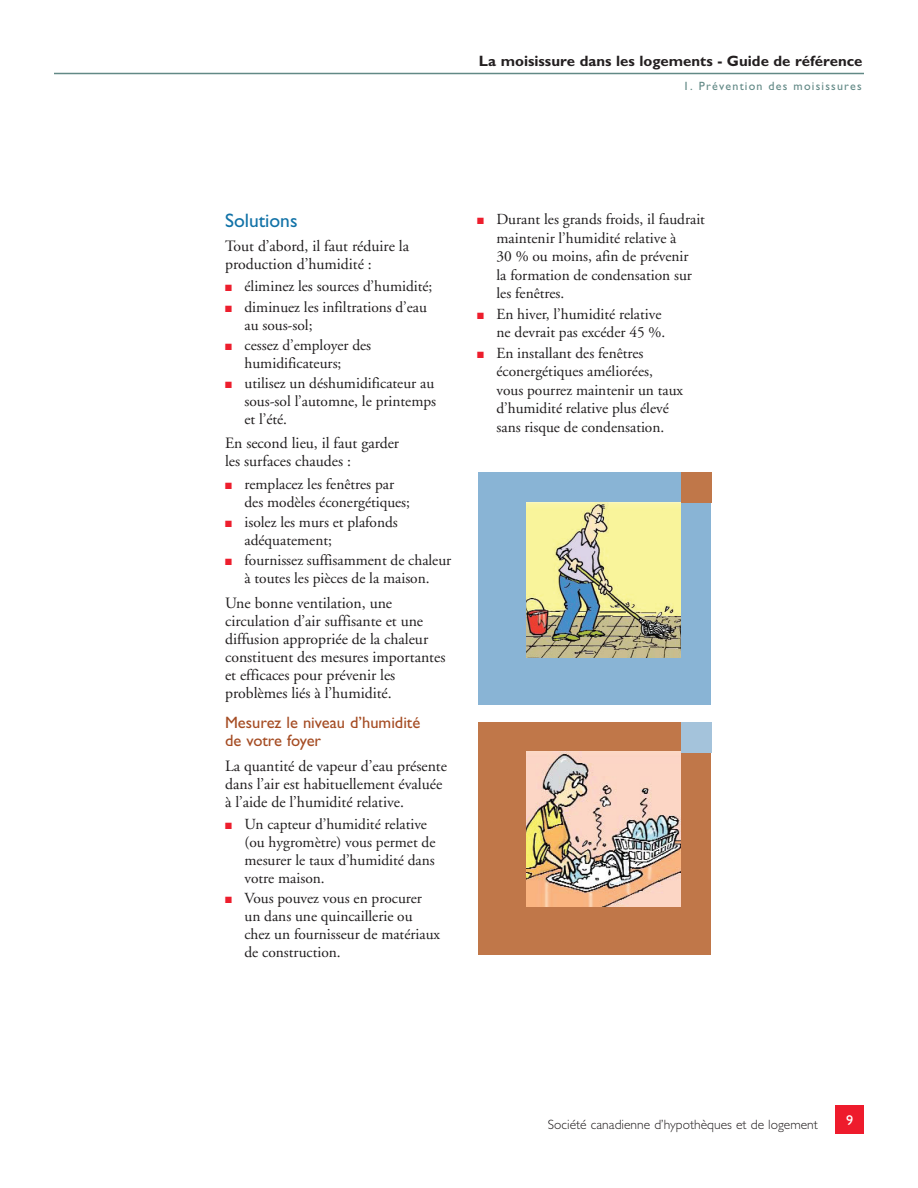
<style>
.page{position:relative;width:918px;height:1188px;background:#fff}
.page>*{position:absolute;margin:0;border:0;box-sizing:border-box;transform-origin:0 0}
.t1{font:19.5px "Gill Sans Std";color:#1172a7}
.t2{font:16.5px/18px "Gill Sans Std";color:#a54c23}
.t3{font:15.75px/18px "Adobe Garamond";color:#201d1e}
.t4{font:15.3px/18px "Adobe Garamond";color:#201d1e}
.t5{font:700 15px "Gill Sans Std";color:#231f20}
.t6{font:14.25px "Gill Sans Std";color:#fff}
.t7{font:300 13.5px "Gill Sans Std";color:#231f20}
.t8{font:12px "Gill Sans Std";letter-spacing:.1em;color:#628986}
.s1{color:#ed1e2d}
</style>
<div class="page">
<div style="left:835px;top:1105px;width:29px;height:29px;background:#ee1b2c"></div>
<hr style="left:54px;top:73px;width:810px;height:1px;background:#628986">
<div style="left:479px;top:473px;width:232px;height:232px;background:#89b4d5"></div>
<div style="left:681px;top:473px;width:30px;height:30px;background:#c07749"></div>
<img style="left:526px;top:502px;width:155px;height:155px">
<div style="left:479px;top:722px;width:232px;height:232px;background:#c07749"></div>
<div style="left:681px;top:722px;width:30px;height:30px;background:#a4c3db"></div>
<img style="left:526px;top:752px;width:155px;height:155px">
<p class="t5" style="left:479px;top:52px;width:385px">La moisissure dans les logements - Guide de référence</p>
<p class="t8" style="left:683px;top:79px;width:180px">1. Prévention des moisissures</p>
<p class="t1" style="left:225px;top:209px;width:74px">Solutions</p>
<p class="t3" style="left:225px;top:238px;width:186px">Tout d’abord, il faut réduire la production d’humidité :</p>
<p class="t4" style="left:225px;top:278px;width:209px"><span class="s1">■</span> éliminez les sources d’humidité;</p>
<p class="t4" style="left:245px;top:298px;width:184px;text-indent:-19px"><span class="s1">■</span> diminuez les infiltrations d’eau au sous-sol;</p>
<p class="t4" style="left:245px;top:336px;width:128px;text-indent:-19px"><span class="s1">■</span> cessez d’employer des humidificateurs;</p>
<p class="t4" style="left:245px;top:374px;width:193px;text-indent:-19px"><span class="s1">■</span> utilisez un déshumidificateur au sous-sol l’automne, le printemps et l’été.</p>
<p class="t3" style="left:225px;top:435px;width:176px">En second lieu, il faut garder les surfaces chaudes :</p>
<p class="t4" style="left:245px;top:475px;width:167px;text-indent:-19px"><span class="s1">■</span> remplacez les fenêtres par des modèles éconergétiques;</p>
<p class="t4" style="left:245px;top:513px;width:155px;text-indent:-19px"><span class="s1">■</span> isolez les murs et plafonds adéquatement;</p>
<p class="t4" style="left:225px;top:552px;width:228px;text-align:center"><span class="s1">■</span> fournissez suffisamment de chaleur à toutes les pièces de la maison.</p>
<p class="t3" style="left:225px;top:594px;width:222px">Une bonne ventilation, une circulation d’air suffisante et une diffusion appropriée de la chaleur constituent des mesures importantes et efficaces pour prévenir les problèmes liés à l’humidité.</p>
<p class="t2" style="left:225px;top:714px;width:197px">Mesurez le niveau d’humidité de votre foyer</p>
<p class="t3" style="left:225px;top:757px;width:223px">La quantité de vapeur d’eau présente dans l’air est habituellement évaluée à l’aide de l’humidité relative.</p>
<p class="t4" style="left:245px;top:816px;width:192px;text-indent:-19px"><span class="s1">■</span> Un capteur d’humidité relative (ou hygromètre) vous permet de mesurer le taux d’humidité dans votre maison.</p>
<p class="t4" style="left:245px;top:890px;width:197px;text-indent:-19px"><span class="s1">■</span> Vous pouvez vous en procurer un dans une quincaillerie ou chez un fournisseur de matériaux de construction.</p>
<p class="t4" style="left:497px;top:211px;width:210px;line-height:18.5px;text-indent:-19px"><span class="s1">■</span> Durant les grands froids, il faudrait maintenir l’humidité relative à<br>30 % ou moins, afin de prévenir<br>la formation de condensation sur les fenêtres.</p>
<p class="t4" style="left:477px;top:305px;width:190px;line-height:18.5px;text-align:right"><span class="s1">■</span> En hiver, l’humidité relative ne devrait pas excéder 45 %.</p>
<p class="t4" style="left:497px;top:344px;width:188px;line-height:18.5px;text-indent:-19px"><span class="s1">■</span> En installant des fenêtres éconergétiques améliorées, vous pourrez maintenir un taux d’humidité relative plus élevé sans risque de condensation.</p>
<p class="t7" style="left:548px;top:1117px;width:272px">Société canadienne d’hypothèques et de logement</p>
<p class="t6" style="left:846px;top:1112px;width:9px">9</p>
</div>
